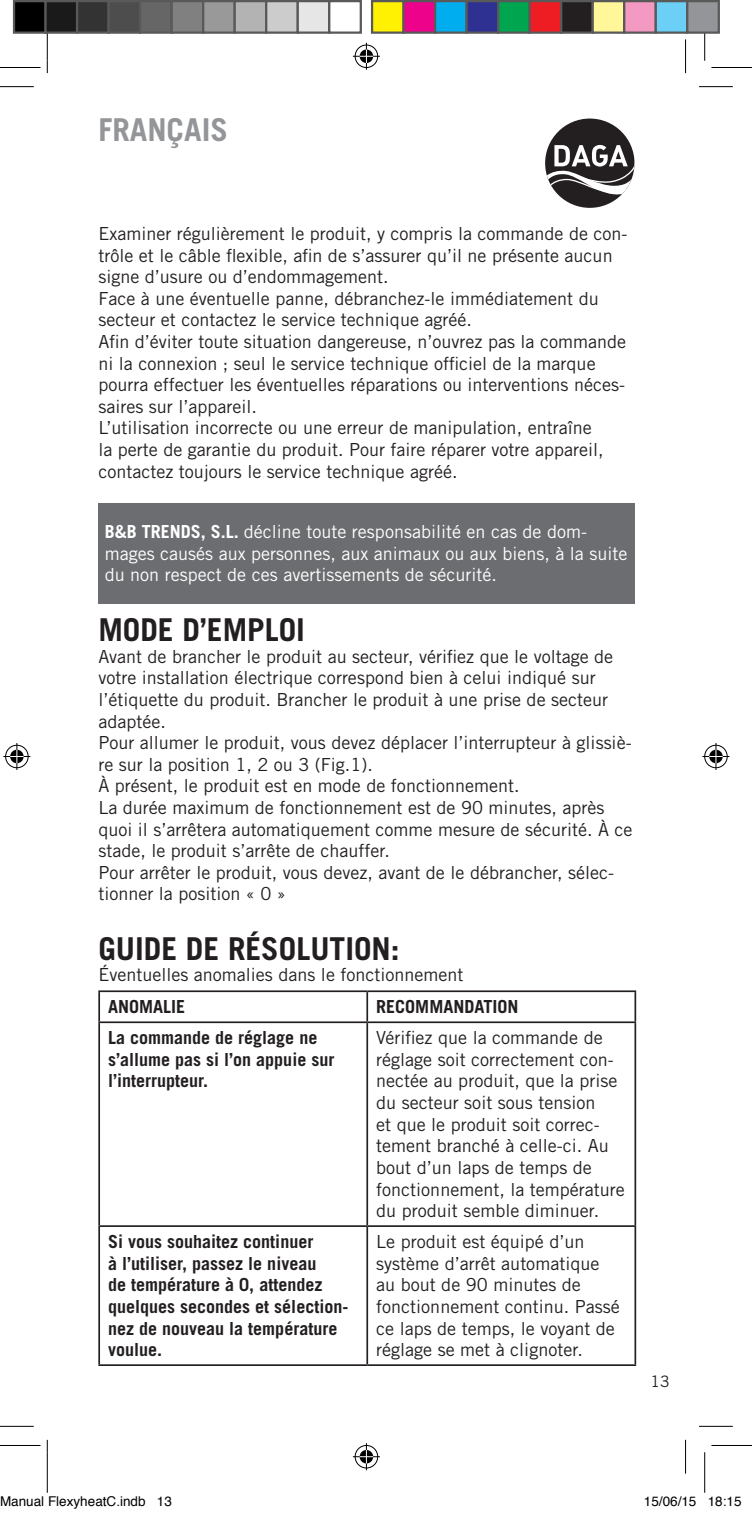
<style>
.page{position:relative;width:752px;height:1513px;background:#fff}
.page>*{position:absolute;margin:0;border:0;box-sizing:border-box;transform-origin:0 0}
.t1{font:700 31.5px "Trade Gothic LT Std";color:#231f20}
.t2{font:700 31.5px "Trade Gothic LT Std";color:#939598}
.t3{font:18px/21.6px "Trade Gothic LT Std";color:#231f20}
.t4{font:700 18px/21.6px "Trade Gothic LT Std";color:#231f20}
.t5{font:18px/21.6px "Trade Gothic LT Std";color:#fff}
.t6{font:15.75px "Trade Gothic LT Std";color:#231f20}
.t7{font:13.5px "Helvetica";color:#000}
.s1{font-weight:700}
</style>
<div class="page">
<div style="left:545px;top:119px;width:89px;height:89px;background:#231f20;border-radius:50%"></div>
<svg style="left:545px;top:145px;width:89px;height:52px"></svg>
<div style="left:98px;top:503px;width:536px;height:100px;background:#6c6d70"></div>
<hr style="left:98px;top:990px;width:269px;height:2px;background:#231f20">
<hr style="left:98px;top:992px;width:2px;height:29px;background:#231f20">
<hr style="left:98px;top:1023px;width:2px;height:202px;background:#231f20">
<hr style="left:98px;top:1227px;width:2px;height:137px;background:#231f20">
<hr style="left:98px;top:1364px;width:269px;height:2px;background:#231f20">
<hr style="left:367px;top:1364px;width:269px;height:2px;background:#231f20">
<hr style="left:367px;top:990px;width:269px;height:2px;background:#231f20">
<hr style="left:366px;top:992px;width:2px;height:29px;background:#231f20">
<hr style="left:634px;top:992px;width:2px;height:29px;background:#231f20">
<hr style="left:366px;top:1023px;width:2px;height:202px;background:#231f20">
<hr style="left:634px;top:1023px;width:2px;height:202px;background:#231f20">
<hr style="left:366px;top:1227px;width:2px;height:137px;background:#231f20">
<hr style="left:634px;top:1227px;width:2px;height:137px;background:#231f20">
<hr style="left:98px;top:1021px;width:269px;height:2px;background:#231f20">
<hr style="left:367px;top:1021px;width:269px;height:2px;background:#231f20">
<hr style="left:98px;top:1225px;width:269px;height:2px;background:#231f20">
<hr style="left:367px;top:1225px;width:269px;height:2px;background:#231f20">
<hr style="left:0;top:86px;width:34px;height:1px;background:#000">
<hr style="left:699px;top:86px;width:33px;height:1px;background:#000">
<hr style="left:0;top:1426px;width:34px;height:1px;background:#000">
<hr style="left:699px;top:1426px;width:33px;height:1px;background:#000">
<hr style="left:47px;top:39px;width:1px;height:34px;background:#000">
<hr style="left:47px;top:1439px;width:1px;height:34px;background:#000">
<hr style="left:685px;top:39px;width:1px;height:34px;background:#000">
<hr style="left:685px;top:1439px;width:1px;height:34px;background:#000">
<hr style="left:0;top:67px;width:40px;height:1px;background:#000">
<hr style="left:711px;top:67px;width:40px;height:1px;background:#000">
<hr style="left:0;top:1445px;width:40px;height:1px;background:#000">
<hr style="left:711px;top:1445px;width:40px;height:1px;background:#000">
<hr style="left:47px;top:20px;width:1px;height:41px;background:#000">
<hr style="left:47px;top:1452px;width:1px;height:40px;background:#000">
<hr style="left:704px;top:20px;width:1px;height:41px;background:#000">
<hr style="left:704px;top:1452px;width:1px;height:40px;background:#000">
<svg style="left:353px;top:43px;width:27px;height:27px"></svg>
<svg style="left:353px;top:1443px;width:27px;height:27px"></svg>
<svg style="left:3px;top:743px;width:27px;height:27px"></svg>
<svg style="left:702px;top:743px;width:27px;height:27px"></svg>
<div style="left:14px;top:1px;width:32px;height:32px;background:#000"></div>
<div style="left:13px;top:0;width:34px;height:34px;border:2px solid #595959"></div>
<div style="left:46px;top:1px;width:31px;height:32px;background:#1a1a1a"></div>
<div style="left:44px;top:0;width:34px;height:34px;border:2px solid #595959"></div>
<div style="left:77px;top:1px;width:32px;height:32px;background:#333"></div>
<div style="left:76px;top:0;width:34px;height:34px;border:2px solid #595959"></div>
<div style="left:109px;top:1px;width:31px;height:32px;background:#4d4d4d"></div>
<div style="left:107px;top:0;width:34px;height:34px;border:2px solid #595959"></div>
<div style="left:140px;top:1px;width:32px;height:32px;background:#666"></div>
<div style="left:139px;top:0;width:34px;height:34px;border:2px solid #595959"></div>
<div style="left:172px;top:1px;width:31px;height:32px;background:#808080"></div>
<div style="left:170px;top:0;width:34px;height:34px;border:2px solid #595959"></div>
<div style="left:203px;top:1px;width:32px;height:32px;background:#999"></div>
<div style="left:202px;top:0;width:34px;height:34px;border:2px solid #595959"></div>
<div style="left:235px;top:1px;width:31px;height:32px;background:#b3b3b3"></div>
<div style="left:233px;top:0;width:34px;height:34px;border:2px solid #595959"></div>
<div style="left:266px;top:1px;width:32px;height:32px;background:#ccc"></div>
<div style="left:265px;top:0;width:34px;height:34px;border:2px solid #595959"></div>
<div style="left:298px;top:1px;width:31px;height:32px;background:#e6e6e6"></div>
<div style="left:296px;top:0;width:34px;height:34px;border:2px solid #595959"></div>
<div style="left:328px;top:0;width:34px;height:34px;border:2px solid #595959"></div>
<div style="left:372px;top:1px;width:31px;height:32px;background:#fff101"></div>
<div style="left:371px;top:0;width:33px;height:34px;border:2px solid #595959"></div>
<div style="left:403px;top:1px;width:32px;height:32px;background:#ed028c"></div>
<div style="left:402px;top:0;width:34px;height:34px;border:2px solid #595959"></div>
<div style="left:435px;top:1px;width:31px;height:32px;background:#00aeef"></div>
<div style="left:434px;top:0;width:33px;height:34px;border:2px solid #595959"></div>
<div style="left:466px;top:1px;width:32px;height:32px;background:#2e3092"></div>
<div style="left:465px;top:0;width:34px;height:34px;border:2px solid #595959"></div>
<div style="left:498px;top:1px;width:31px;height:32px;background:#00a54f"></div>
<div style="left:497px;top:0;width:33px;height:34px;border:2px solid #595959"></div>
<div style="left:529px;top:1px;width:32px;height:32px;background:#ee1d23"></div>
<div style="left:528px;top:0;width:34px;height:34px;border:2px solid #595959"></div>
<div style="left:561px;top:1px;width:31px;height:32px;background:#231f20"></div>
<div style="left:560px;top:0;width:33px;height:34px;border:2px solid #595959"></div>
<div style="left:592px;top:1px;width:32px;height:32px;background:#fff79a"></div>
<div style="left:591px;top:0;width:34px;height:34px;border:2px solid #595959"></div>
<div style="left:624px;top:1px;width:31px;height:32px;background:#f499c2"></div>
<div style="left:623px;top:0;width:33px;height:34px;border:2px solid #595959"></div>
<div style="left:655px;top:1px;width:32px;height:32px;background:#6bcff6"></div>
<div style="left:654px;top:0;width:34px;height:34px;border:2px solid #595959"></div>
<div style="left:687px;top:1px;width:31px;height:32px;background:#939598"></div>
<div style="left:686px;top:0;width:33px;height:34px;border:2px solid #595959"></div>
<h1 class="t2" style="left:98px;top:111px;width:131px">FRANÇAIS</h1>
<p class="t3" style="left:98px;top:223px;width:530px">Examiner régulièrement le produit, y compris la commande de con&shy;trôle et le câble flexible, afin de s’assurer qu’il ne présente aucun signe d’usure ou d’endommagement.<br>Face à une éventuelle panne, débranchez-le immédiatement du secteur et contactez le service technique agréé.<br>Afin d’éviter toute situation dangereuse, n’ouvrez pas la commande ni la connexion ; seul le service technique officiel de la marque pourra effectuer les éventuelles réparations ou interventions néces&shy;saires sur l’appareil.<br>L’utilisation incorrecte ou une erreur de manipulation, entraîne<br>la perte de garantie du produit. Pour faire réparer votre appareil, contactez toujours le service technique agréé.</p>
<p class="t5" style="left:105px;top:520px;width:524px"><span class="s1">B&amp;B TRENDS, S.L.</span> décline toute responsabilité en cas de dom&shy;mages causés aux personnes, aux animaux ou aux biens, à la suite du non respect de ces avertissements de sécurité.</p>
<h1 class="t1" style="left:98px;top:610px;width:208px">MODE D’EMPLOI</h1>
<p class="t3" style="left:98px;top:645px;width:535px">Avant de brancher le produit au secteur, vérifiez que le voltage de votre installation électrique correspond bien à celui indiqué sur l’étiquette du produit. Brancher le produit à une prise de secteur adaptée.<br>Pour allumer le produit, vous devez déplacer l’interrupteur à glissiè&shy;re sur la position 1, 2 ou 3 (Fig.1).<br>À présent, le produit est en mode de fonctionnement.<br>La durée maximum de fonctionnement est de 90 minutes, après quoi il s’arrêtera automatiquement comme mesure de sécurité. À ce stade, le produit s’arrête de chauffer.<br>Pour arrêter le produit, vous devez, avant de le débrancher, sélec&shy;tionner la position « 0 »</p>
<h1 class="t1" style="left:98px;top:929px;width:303px">GUIDE DE RÉSOLUTION:</h1>
<p class="t3" style="left:98px;top:964px;width:366px">Éventuelles anomalies dans le fonctionnement</p>
<p class="t4" style="left:108px;top:996px;width:79px">ANOMALIE</p>
<p class="t4" style="left:376px;top:996px;width:144px">RECOMMANDATION</p>
<p class="t4" style="left:108px;top:1027px;width:227px">La commande de réglage ne s’allume pas si l’on appuie sur l’interrupteur.</p>
<p class="t3" style="left:376px;top:1027px;width:250px">Vérifiez que la commande de réglage soit correctement con&shy;nectée au produit, que la prise du secteur soit sous tension<br>et que le produit soit correc&shy;tement branché à celle-ci. Au bout d’un laps de temps de fonctionnement, la température du produit semble diminuer.</p>
<p class="t4" style="left:108px;top:1230px;width:241px">Si vous souhaitez continuer<br>à l’utiliser, passez le niveau<br>de température à 0, attendez quelques secondes et sélection&shy;nez de nouveau la température voulue.</p>
<p class="t3" style="left:376px;top:1230px;width:245px">Le produit est équipé d’un système d’arrêt automatique au bout de 90 minutes de fonctionnement continu. Passé ce laps de temps, le voyant de réglage se met à clignoter.</p>
<p class="t6" style="left:650px;top:1371px;width:21px">13</p>
<p class="t7" style="left:0;top:1491px;width:173px">Manual FlexyheatC.indb 13</p>
<p class="t7" style="left:643px;top:1491px;width:99px">15/06/15 18:15</p>
</div>
